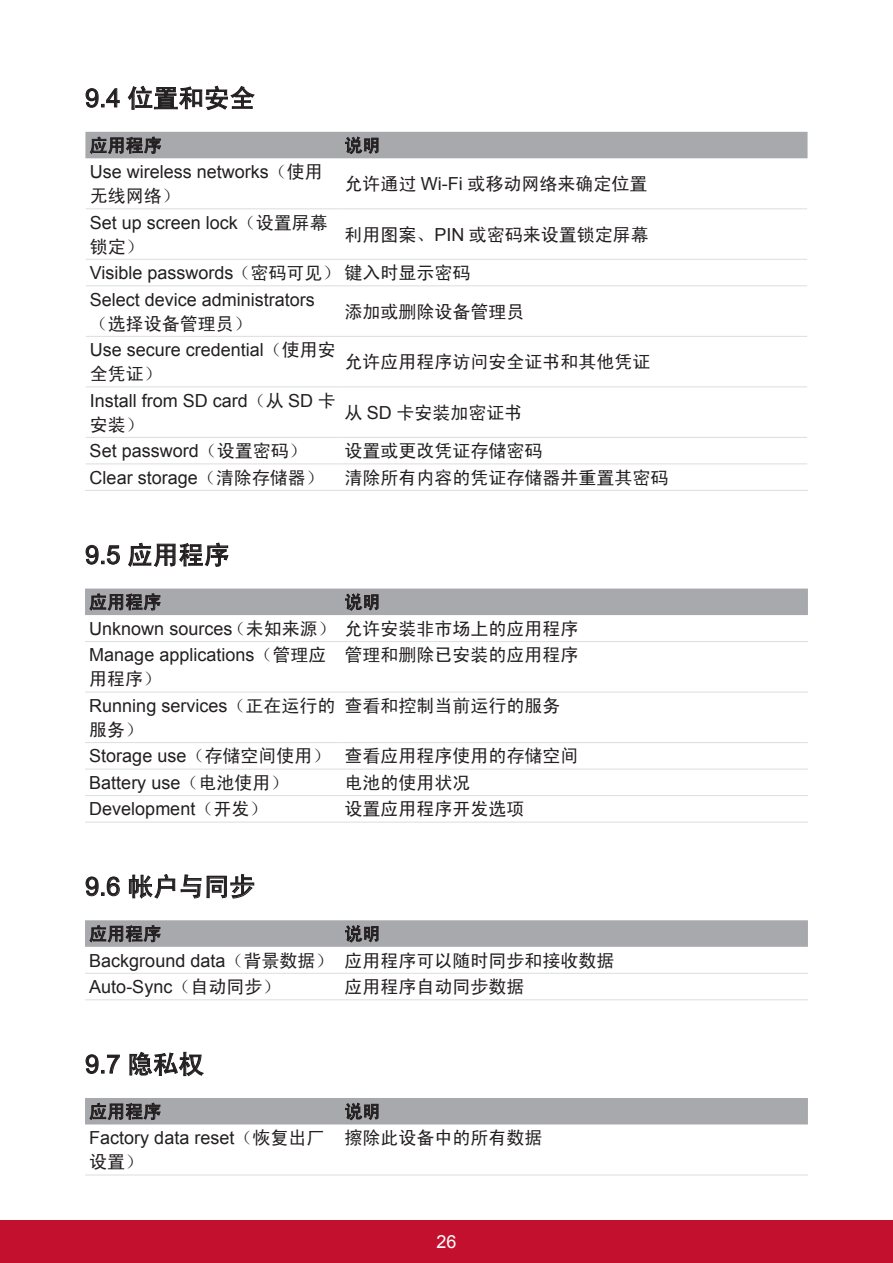
<style>
.page{position:relative;width:893px;height:1263px;background:#fff}
.page>*{position:absolute;margin:0;border:0;box-sizing:border-box;transform-origin:0 0}
.t1{font:25.5px "Sim Hei";color:#231f20}
.t2{font:25.5px "Arial";color:#231f20}
.t3{font:18px/26.5px "Sim Hei";color:#231f20}
.t4{font:18px/26.5px "Arial";color:#231f20}
.t5{font:18px "Arial";color:#fff}
.s1{font-family:"Arial"}
.s2{font-family:"Sim Hei"}
</style>
<div class="page">
<div style="left:0;top:1220px;width:893px;height:43px;background:#c3102f"></div>
<svg style="left:85px;top:88px;width:35px;height:20px"></svg>
<svg style="left:127px;top:85px;width:128px;height:26px"></svg>
<hr style="left:86px;top:208px;width:254px;height:1px;background:#dcdddf">
<hr style="left:340px;top:208px;width:467px;height:1px;background:#dcdddf">
<hr style="left:86px;top:259px;width:254px;height:1px;background:#dcdddf">
<hr style="left:340px;top:259px;width:467px;height:1px;background:#dcdddf">
<hr style="left:86px;top:285px;width:254px;height:1px;background:#dcdddf">
<hr style="left:340px;top:285px;width:467px;height:1px;background:#dcdddf">
<hr style="left:86px;top:336px;width:254px;height:1px;background:#dcdddf">
<hr style="left:340px;top:336px;width:467px;height:1px;background:#dcdddf">
<hr style="left:86px;top:386px;width:254px;height:1px;background:#dcdddf">
<hr style="left:340px;top:386px;width:467px;height:1px;background:#dcdddf">
<hr style="left:86px;top:437px;width:254px;height:1px;background:#dcdddf">
<hr style="left:340px;top:437px;width:467px;height:1px;background:#dcdddf">
<hr style="left:86px;top:463px;width:254px;height:1px;background:#dcdddf">
<hr style="left:340px;top:463px;width:467px;height:1px;background:#dcdddf">
<hr style="left:85px;top:490px;width:255px;height:1px;background:#dcdddf">
<hr style="left:340px;top:490px;width:468px;height:1px;background:#dcdddf">
<svg style="left:85px;top:132px;width:722px;height:26px;background:#a1a2a6"></svg>
<svg style="left:85px;top:544px;width:35px;height:21px"></svg>
<svg style="left:128px;top:542px;width:101px;height:25px"></svg>
<hr style="left:85px;top:641px;width:255px;height:1px;background:#dcdddf">
<hr style="left:340px;top:641px;width:468px;height:1px;background:#dcdddf">
<hr style="left:85px;top:692px;width:255px;height:1px;background:#dcdddf">
<hr style="left:340px;top:692px;width:468px;height:1px;background:#dcdddf">
<hr style="left:85px;top:742px;width:255px;height:1px;background:#dcdddf">
<hr style="left:340px;top:742px;width:468px;height:1px;background:#dcdddf">
<hr style="left:85px;top:769px;width:255px;height:1px;background:#dcdddf">
<hr style="left:340px;top:769px;width:468px;height:1px;background:#dcdddf">
<hr style="left:85px;top:795px;width:255px;height:1px;background:#dcdddf">
<hr style="left:340px;top:795px;width:468px;height:1px;background:#dcdddf">
<hr style="left:85px;top:822px;width:255px;height:1px;background:#dcdddf">
<hr style="left:340px;top:822px;width:468px;height:1px;background:#dcdddf">
<svg style="left:85px;top:588px;width:723px;height:27px;background:#a3a4a8"></svg>
<hr style="left:85px;top:973px;width:255px;height:1px;background:#dcdddf">
<hr style="left:340px;top:973px;width:468px;height:1px;background:#dcdddf">
<hr style="left:85px;top:999px;width:255px;height:1px;background:#dcdddf">
<hr style="left:340px;top:999px;width:468px;height:1px;background:#dcdddf">
<svg style="left:85px;top:874px;width:723px;height:73px"></svg>
<svg style="left:85px;top:1054px;width:35px;height:20px"></svg>
<svg style="left:129px;top:1051px;width:75px;height:26px"></svg>
<hr style="left:85px;top:1174px;width:255px;height:1px;background:#dcdddf">
<hr style="left:340px;top:1174px;width:468px;height:1px;background:#dcdddf">
<svg style="left:85px;top:1098px;width:723px;height:26px;background:#a1a2a6"></svg>
<h1 class="t1" style="left:85px;top:85px;width:172px"><span class="s1">9.4</span> 位置和安全</h1>
<p class="t3" style="left:90px;top:132px;width:73px">应用程序</p>
<p class="t3" style="left:344px;top:132px;width:37px">说明</p>
<p class="t4" style="left:90px;top:159px;width:235px">Use wireless networks<span class="s2">（使用</span></p>
<p class="t3" style="left:90px;top:182px;width:91px">无线网络）</p>
<p class="t3" style="left:344px;top:170px;width:304px">允许通过 <span class="s1">Wi-Fi</span> 或移动网络来确定位置</p>
<p class="t4" style="left:90px;top:209px;width:240px">Set up screen lock<span class="s2">（设置屏幕</span></p>
<p class="t3" style="left:90px;top:233px;width:55px">锁定）</p>
<p class="t3" style="left:344px;top:221px;width:306px">利用图案、<span class="s1">PIN</span> 或密码来设置锁定屏幕</p>
<p class="t4" style="left:90px;top:260px;width:382px">Visible passwords<span class="s2">（密码可见）键入时显示密码<br></span>Select device administrators</p>
<p class="t3" style="left:90px;top:310px;width:163px">（选择设备管理员）</p>
<p class="t3" style="left:344px;top:298px;width:182px">添加或删除设备管理员</p>
<p class="t4" style="left:90px;top:337px;width:248px">Use secure credential<span class="s2">（使用安</span></p>
<p class="t3" style="left:90px;top:360px;width:73px">全凭证）</p>
<p class="t4" style="left:90px;top:387px;width:248px">Install from SD card<span class="s2">（从</span> SD <span class="s2">卡</span></p>
<p class="t3" style="left:90px;top:411px;width:55px">安装）</p>
<p class="t3" style="left:344px;top:348px;width:307px">允许应用程序访问安全证书和其他凭证</p>
<p class="t3" style="left:344px;top:399px;width:180px">从 <span class="s1">SD</span> 卡安装加密证书</p>
<p class="t3" style="left:90px;top:437px;width:580px;text-indent:255px">设置或更改凭证存储密码<br><span class="s1">Clear storage</span>（清除存储器） 清除所有内容的凭证存储器并重置其密码</p>
<p class="t4" style="left:90px;top:438px;width:219px">Set password<span class="s2">（设置密码）</span></p>
<h1 class="t1" style="left:85px;top:542px;width:146px"><span class="s1">9.5</span> 应用程序</h1>
<p class="t3" style="left:89px;top:589px;width:73px">应用程序</p>
<p class="t3" style="left:89px;top:589px;width:491px;text-indent:255px">说明<br><span class="s1">Unknown sources</span>（未知来源）允许安装非市场上的应用程序</p>
<p class="t4" style="left:89px;top:642px;width:239px">Manage applications<span class="s2">（管理应</span></p>
<p class="t3" style="left:89px;top:665px;width:73px">用程序）</p>
<p class="t3" style="left:344px;top:642px;width:235px">管理和删除已安装的应用程序</p>
<p class="t3" style="left:344px;top:692px;width:217px">查看和控制当前运行的服务</p>
<p class="t3" style="left:89px;top:743px;width:491px"><span class="s1">Storage use</span>（存储空间使用） 查看应用程序使用的存储空间</p>
<p class="t4" style="left:89px;top:769px;width:201px">Battery use<span class="s2">（电池使用）</span></p>
<p class="t3" style="left:344px;top:769px;width:127px">电池的使用状况</p>
<p class="t4" style="left:89px;top:796px;width:180px">Development<span class="s2">（开发）</span></p>
<p class="t3" style="left:344px;top:796px;width:181px">设置应用程序开发选项</p>
<p class="t4" style="left:89px;top:692px;width:248px">Running services<span class="s2">（正在运行的</span></p>
<p class="t3" style="left:89px;top:716px;width:55px">服务）</p>
<h1 class="t1" style="left:85px;top:874px;width:172px"><span class="s1">9.6</span> 帐户与同步</h1>
<p class="t3" style="left:89px;top:920px;width:73px">应用程序</p>
<p class="t3" style="left:89px;top:920px;width:527px;text-indent:255px">说明<br><span class="s1">Background data</span>（背景数据） 应用程序可以随时同步和接收数据</p>
<p class="t4" style="left:89px;top:973px;width:193px">Auto-Sync<span class="s2">（自动同步）</span></p>
<p class="t3" style="left:344px;top:973px;width:181px">应用程序自动同步数据</p>
<h1 class="t2" style="left:85px;top:1047px;width:121px">9.7 <span class="s2">隐私权</span></h1>
<p class="t3" style="left:89px;top:1098px;width:73px">应用程序</p>
<p class="t3" style="left:344px;top:1098px;width:37px">说明</p>
<p class="t4" style="left:89px;top:1125px;width:237px">Factory data reset<span class="s2">（恢复出厂</span></p>
<p class="t3" style="left:89px;top:1148px;width:55px">设置）</p>
<p class="t3" style="left:344px;top:1124px;width:199px">擦除此设备中的所有数据</p>
<p class="t5" style="left:436px;top:1230px;width:22px">26</p>
</div>
